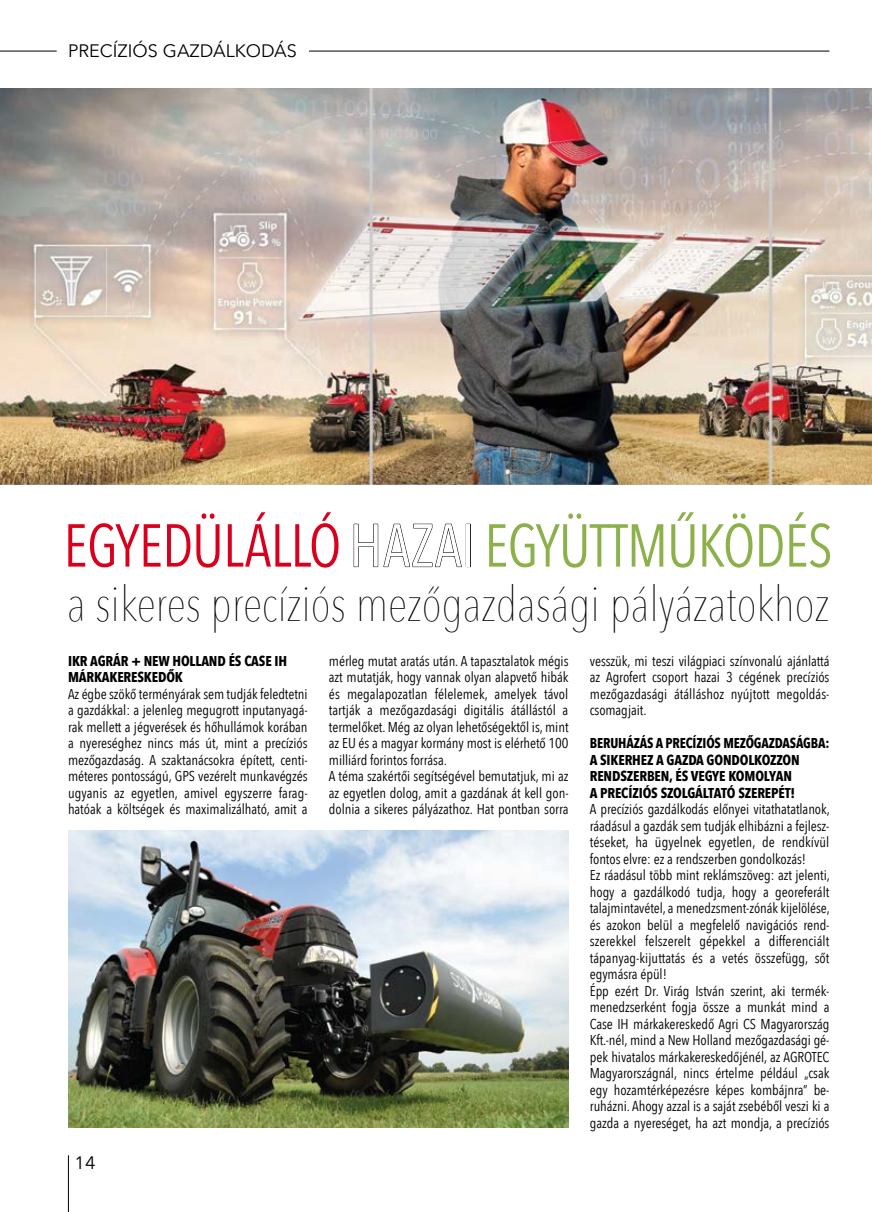
<style>
.page{position:relative;width:872px;height:1212px;background:#fff}
.page>*{position:absolute;margin:0;border:0;box-sizing:border-box;transform-origin:0 0}
.t1{font:59.85px "Avenir Next Condensed";letter-spacing:-.015em;color:#8db14a;scale:.96 1}
.t2{font:200 48.9px "Avenir Next Condensed";color:#000}
.t3{font:18px "Avenir Next";color:#000}
.t4{font:14.25px/16.5px "Avenir Next Condensed";letter-spacing:-.005em;color:#000;text-align:justify}
.t5{font:700 14.25px/16.5px "Avenir Next Condensed";letter-spacing:-.01em;color:#000;scale:.96 1}
.t6{font:700 14.25px/16.5px "Avenir Next Condensed";letter-spacing:-.01em;color:#000}
.s1{color:#d9001e}
.s2{color:#fff}
</style>
<div class="page">
<img style="left:0;top:88px;width:872px;height:396px">
<svg style="left:353px;top:523px;width:109px;height:45px"></svg>
<div style="left:466px;top:524px;width:5px;height:43px;border:1px solid #000"></div>
<img style="left:68px;top:830px;width:500px;height:297px">
<hr style="left:0;top:51px;width:57px;height:1px;background:#000">
<hr style="left:309px;top:51px;width:520px;height:1px;background:#000">
<hr style="left:68px;top:1155px;width:1px;height:57px;background:#000">
<p class="t3" style="left:68px;top:36px;width:230px">PRECÍZIÓS GAZDÁLKODÁS</p>
<h1 class="t1" style="left:64px;top:494px;width:802px"><span class="s1">EGYEDÜLÁLLÓ</span> <span class="s2">HAZAI</span> EGYÜTTMŰKÖDÉS</h1>
<h2 class="t2" style="left:67px;top:574px;width:763px">a sikeres precíziós mezőgazdasági pályázatokhoz</h2>
<p class="t6" style="left:68px;top:652px;width:221px">IKR AGRÁR + NEW HOLLAND ÉS CASE IH<br>MÁRKAKERESKEDŐK</p>
<p class="t4" style="left:68px;top:685px;width:241px">Az égbe szökő terményárak sem tudják feledtetni a gazdákkal: a jelenleg megugrott inputanyagá&shy;rak mellett a jégverések és hőhullámok korában a nyereséghez nincs más út, mint a precíziós mezőgazdaság. A szaktanácsokra épített, centi&shy;méteres pontosságú, GPS vezérelt munkavégzés ugyanis az egyetlen, amivel egyszerre farag&shy;hatóak a költségek és maximalizálható, amit a</p>
<p class="t3" style="left:75px;top:1147px;width:22px">14</p>
<p class="t4" style="left:329px;top:652px;width:241px;text-align:left">mérleg mutat aratás után. A tapasztalatok mégis azt mutatják, hogy vannak olyan alapvető hibák és megalapozatlan félelemek, amelyek távol tartják a mezőgazdasági digitális átállástól a termelőket. Még az olyan lehetőségektől is, mint az EU és a magyar kormány most is elérhető 100 milliárd forintos forrása.<br>A téma szakértői segítségével bemutatjuk, mi az az egyetlen dolog, amit a gazdának át kell gon&shy;dolnia a sikeres pályázathoz. Hat pontban sorra</p>
<p class="t4" style="left:590px;top:652px;width:241px">vesszük, mi teszi világpiaci színvonalú ajánlattá az Agrofert csoport hazai 3 cégének precíziós mezőgazdasági átálláshoz nyújtott megoldás&shy;csomagjait.</p>
<p class="t5" style="left:590px;top:735px;width:251px">BERUHÁZÁS A PRECÍZIÓS MEZŐGAZDASÁGBA:<br>A SIKERHEZ A GAZDA GONDOLKOZZON RENDSZERBEN, ÉS VEGYE KOMOLYAN<br>A PRECÍZIÓS SZOLGÁLTATÓ SZEREPÉT!</p>
<p class="t4" style="left:590px;top:800px;width:241px;text-align:left">A precíziós gazdálkodás előnyei vitathatatlanok, ráadásul a gazdák sem tudják elhibázni a fejlesz&shy;téseket, ha ügyelnek egyetlen, de rendkívül fontos elvre: ez a rendszerben gondolkozás!<br>Ez ráadásul több mint reklámszöveg: azt jelenti, hogy a gazdálkodó tudja, hogy a georeferált talajmintavétel, a menedzsment-zónák kijelölése, és azokon belül a megfelelő navigációs rend&shy;szerekkel felszerelt gépekkel a differenciált tápanyag-kijuttatás és a vetés összefügg, sőt egymásra épül!<br>Épp ezért Dr. Virág István szerint, aki termék&shy;menedzserként fogja össze a munkát mind a Case IH márkakereskedő Agri CS Magyarország Kft.-nél, mind a New Holland mezőgazdasági gé&shy;pek hivatalos márkakereskedőjénél, az AGROTEC Magyarországnál, nincs értelme például „csak egy hozamtérképezésre képes kombájnra” be&shy;ruházni. Ahogy azzal is a saját zsebéből veszi ki a gazda a nyereséget, ha azt mondja, a precíziós</p>
</div>
